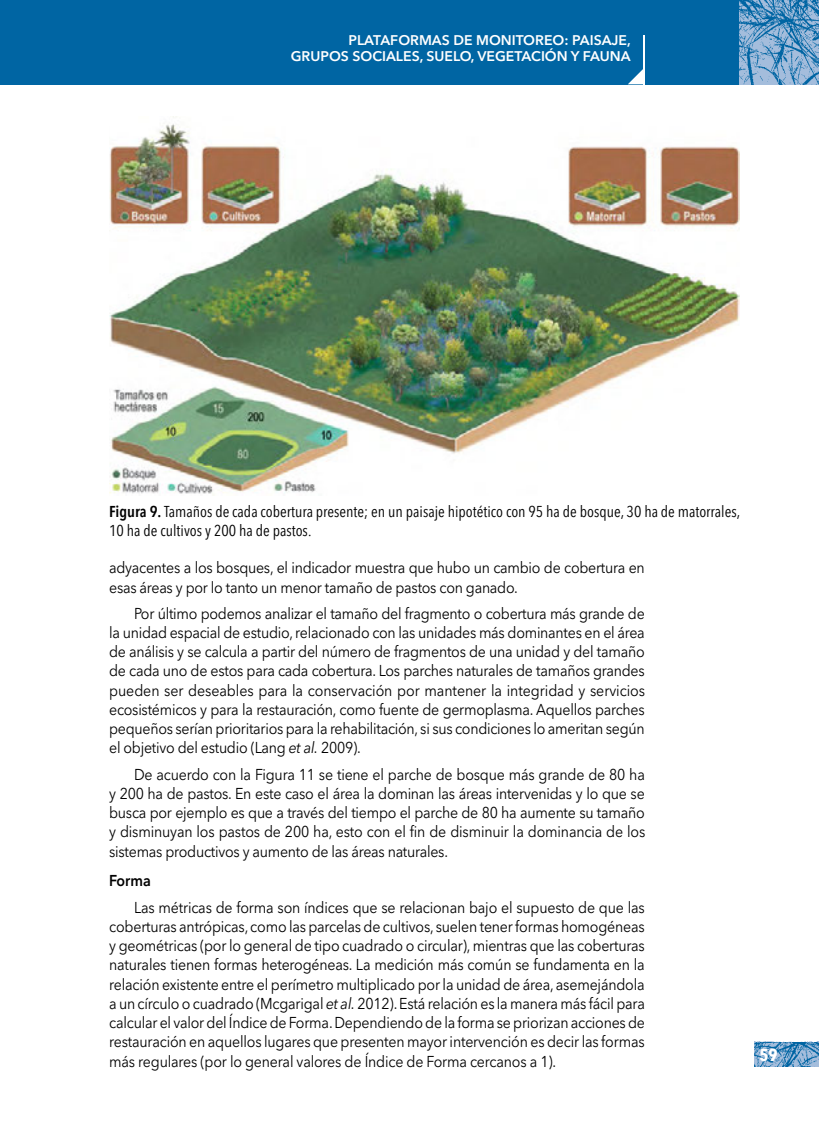
<style>
.page{position:relative;width:819px;height:1141px;background:#fff}
.page>*{position:absolute;margin:0;border:0;box-sizing:border-box;transform-origin:0 0}
.t1{font:700 condensed 17.5px "Avenir Next LT Pro";color:#fff}
.t2{font:15.75px/19.2px "Avenir Next LT Pro";letter-spacing:-.02em;color:#000;text-align:justify;scale:.9 1}
.t3{font:condensed 15.75px/19.2px "Avenir Next LT Pro";color:#000}
.t4{font:600 15.75px "Avenir Next LT Pro";color:#000;scale:.9 1}
.t5{font:600 14px/15.8px "Avenir Next LT Pro";color:#fff;text-align:right}
.s1{font-weight:600}
.s2{font-style:italic}
</style>
<div class="page">
<img style="left:754px;top:1042px;width:65px;height:25px">
<div style="left:0;top:0;width:739px;height:84px;background:#0065a3"></div>
<img style="left:739px;top:0;width:80px;height:84px">
<hr style="left:643px;top:35px;width:2px;height:49px;background:#fff">
<svg style="left:628px;top:69px;width:15px;height:15px"></svg>
<img style="left:109px;top:116px;width:630px;height:380px">
<p class="t5" style="left:291px;top:32px;width:341px">PLATAFORMAS DE MONITOREO: PAISAJE,<br>GRUPOS SOCIALES, SUELO, VEGETACIÓN Y FAUNA</p>
<p class="t3" style="left:109px;top:502px;width:632px"><span class="s1">Figura 9.</span> Tamaños de cada cobertura presente; en un paisaje hipotético con 95 ha de bosque, 30 ha de matorrales,<br>10 ha de cultivos y 200 ha de pastos.</p>
<p class="t2" style="left:109px;top:558px;width:596px">adyacentes a los bosques, el indicador muestra que hubo un cambio de cobertura en esas áreas y por lo tanto un menor tamaño de pastos con ganado.</p>
<p class="t2" style="left:109px;top:604px;width:597px;text-indent:25px">Por último podemos analizar el tamaño del fragmento o cobertura más grande de la unidad espacial de estudio, relacionado con las unidades más dominantes en el área de análisis y se calcula a partir del número de fragmentos de una unidad y del tamaño de cada uno de estos para cada cobertura. Los parches naturales de tamaños grandes pueden ser deseables para la conservación por mantener la integridad y servicios ecosistémicos y para la restauración, como fuente de germoplasma. Aquellos parches pequeños serían prioritarios para la rehabilitación, si sus condiciones lo ameritan según el objetivo del estudio (Lang <span class="s2">et al.</span> 2009).</p>
<p class="t2" style="left:109px;top:764px;width:597px;text-indent:25px">De acuerdo con la Figura 11 se tiene el parche de bosque más grande de 80 ha y 200 ha de pastos. En este caso el área la dominan las áreas intervenidas y lo que se busca por ejemplo es que a través del tiempo el parche de 80 ha aumente su tamaño y disminuyan los pastos de 200 ha, esto con el fin de disminuir la dominancia de los sistemas productivos y aumento de las áreas naturales.</p>
<p class="t4" style="left:109px;top:871px;width:48px">Forma</p>
<p class="t2" style="left:109px;top:897px;width:597px;text-indent:25px">Las métricas de forma son índices que se relacionan bajo el supuesto de que las coberturas antrópicas, como las parcelas de cultivos, suelen tener formas homogéneas y geométricas (por lo general de tipo cuadrado o circular), mientras que las coberturas naturales tienen formas heterogéneas. La medición más común se fundamenta en la relación existente entre el perímetro multiplicado por la unidad de área, asemejándola a un círculo o cuadrado (Mcgarigal <span class="s2">et al.</span> 2012). Está relación es la manera más fácil para calcular el valor del Índice de Forma. Dependiendo de la forma se priorizan acciones de restauración en aquellos lugares que presenten mayor intervención es decir las formas más regulares (por lo general valores de Índice de Forma cercanos a 1).</p>
<p class="t1" style="left:759px;top:1044px;width:20px">59</p>
</div>
